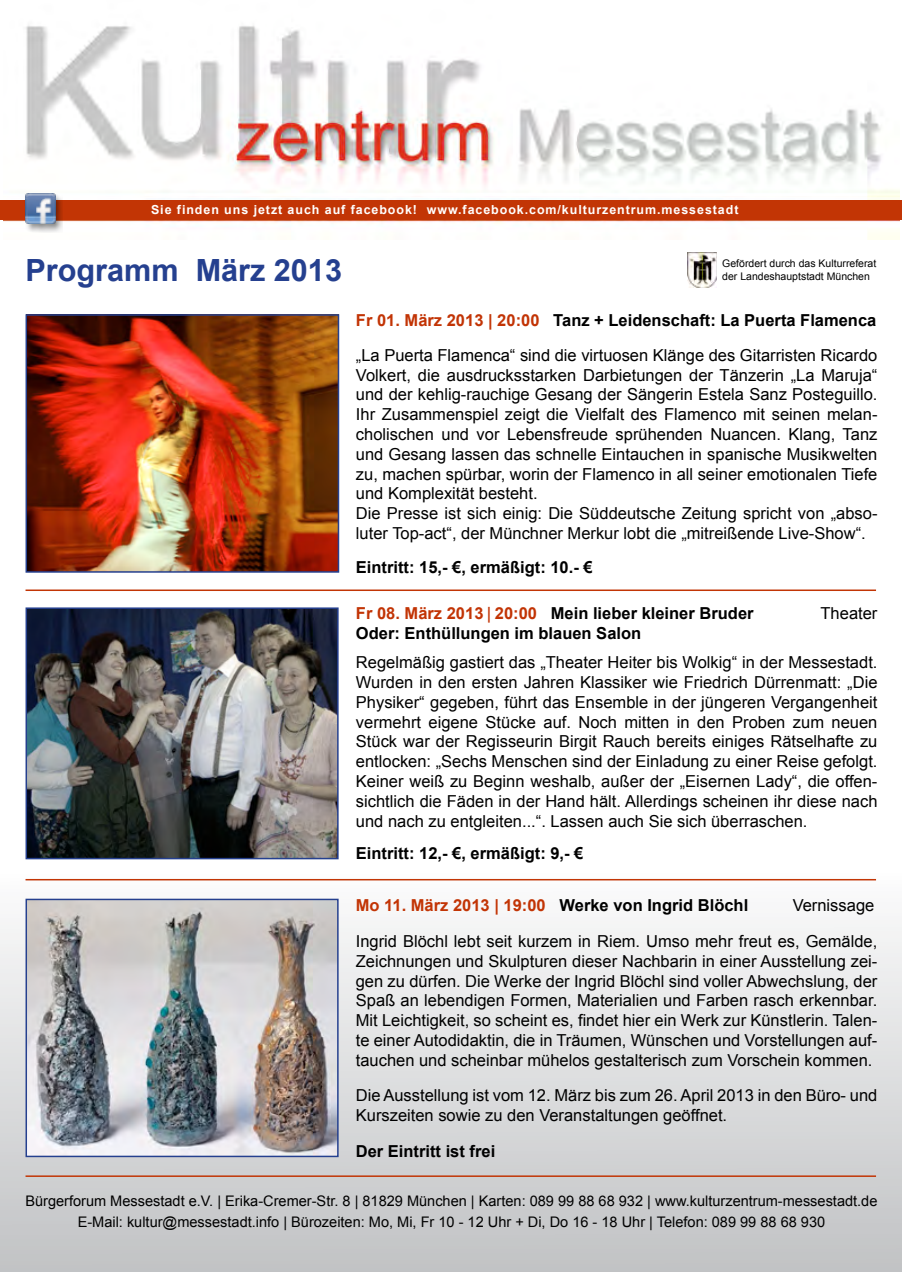
<style>
.page{position:relative;width:902px;height:1272px;background:#fff}
.page>*{position:absolute;margin:0;border:0;box-sizing:border-box;transform-origin:0 0}
.t1{font:700 30.6px "Arial";color:#25408f}
.t2{font:16.5px/19.8px "Arial";color:#000}
.t3{font:700 16.5px "Arial";color:#000}
.t4{font:14.55px/21px "Arial";color:#000;text-align:center}
.t5{font:700 12.45px "Arial";letter-spacing:.075em;color:#fff}
.t6{font:10.5px/12.6px "Arial";color:#000}
.s1{font-weight:700;color:#c23405}
.s2{font-weight:700}
.s3{color:#c23405}
.s4{font-family:"Arial Narrow";color:#c23405}
</style>
<div class="page">
<img style="left:3px;top:25px;width:896px;height:214px">
<div style="left:0;top:661px;width:901px;height:610px;background:linear-gradient(to bottom,#fff,#c7c8ca)"></div>
<div style="left:0;top:200px;width:901px;height:20px;background:#c23505"></div>
<img style="left:687px;top:252px;width:29px;height:35px">
<hr style="left:26px;top:879px;width:849px;height:1px;background:#c23505">
<hr style="left:26px;top:1175px;width:849px;height:1px;background:#c23505">
<hr style="left:26px;top:589px;width:849px;height:2px;background:#c23505">
<img style="left:29px;top:317px;width:307px;height:252px">
<div style="left:26px;top:314px;width:313px;height:258px;border:2px solid #25408f"></div>
<img style="left:29px;top:901px;width:306px;height:253px">
<div style="left:26px;top:898px;width:312px;height:259px;border:2px solid #25408f"></div>
<img style="left:29px;top:610px;width:306px;height:246px">
<div style="left:26px;top:607px;width:312px;height:252px;border:2px solid #25408f"></div>
<div style="left:25px;top:194px;width:38px;height:39px;background:#000;opacity:.42"></div>
<img style="left:26px;top:193px;width:30px;height:30px">
<p class="t5" style="left:151px;top:202px;width:589px">Sie finden uns jetzt auch auf facebook! www.facebook.com/kulturzentrum.messestadt</p>
<h1 class="t1" style="left:26px;top:250px;width:318px">Programm März 2013</h1>
<p class="t6" style="left:722px;top:257px;width:156px">Gefördert durch das Kulturreferat der Landeshauptstadt München</p>
<p class="t2" style="left:356px;top:303px;width:523px;line-height:34.8px"><span class="s1">Fr 01. März 2013 | 20:00</span> <span class="s2">Tanz + Leidenschaft: La Puerta Flamenca </span>„La Puerta Flamenca“ sind die virtuosen Klänge des Gitarristen Ricardo</p>
<p class="t2" style="left:356px;top:365px;width:523px">Volkert, die ausdrucksstarken Darbietungen der Tänzerin „La Maruja“ und der kehlig-rauchige Gesang der Sängerin Estela Sanz Posteguillo.<br>Ihr Zusammenspiel zeigt die Vielfalt des Flamenco mit seinen melan&shy;cholischen und vor Lebensfreude sprühenden Nuancen. Klang, Tanz und Gesang lassen das schnelle Eintauchen in spanische Musikwelten zu, machen spürbar, worin der Flamenco in all seiner emotionalen Tiefe und Komplexität besteht.<br>Die Presse ist sich einig: Die Süddeutsche Zeitung spricht von „abso&shy;luter Top-act“, der Münchner Merkur lobt die „mitreißende Live-Show“.</p>
<p class="t3" style="left:356px;top:556px;width:238px">Eintritt: 15,- €, ermäßigt: 10.- €</p>
<p class="t3" style="left:356px;top:602px;width:399px"><span class="s3">Fr 08. März 2013</span> <span class="s4">|</span> <span class="s3">20:00</span> Mein lieber kleiner Bruder</p>
<p class="t2" style="left:820px;top:604px;width:58px">Theater</p>
<p class="t3" style="left:356px;top:622px;width:287px">Oder: Enthüllungen im blauen Salon</p>
<p class="t2" style="left:356px;top:652px;width:523px;text-align:justify">Regelmäßig gastiert das „Theater Heiter bis Wolkig“ in der Messestadt.<br>Wurden in den ersten Jahren Klassiker wie Friedrich Dürrenmatt: „Die Physiker“ gegeben, führt das Ensemble in der jüngeren Vergangenheit vermehrt eigene Stücke auf. Noch mitten in den Proben zum neuen Stück war der Regisseurin Birgit Rauch bereits einiges Rätselhafte zu entlocken: „Sechs Menschen sind der Einladung zu einer Reise gefolgt.<br>Keiner weiß zu Beginn weshalb, außer der „Eisernen Lady“, die offen&shy;sichtlich die Fäden in der Hand hält. Allerdings scheinen ihr diese nach und nach zu entgleiten...“. Lassen auch Sie sich überraschen.</p>
<p class="t3" style="left:356px;top:842px;width:229px">Eintritt: 12,- €, ermäßigt: 9,- €</p>
<p class="t3" style="left:356px;top:894px;width:394px"><span class="s3">Mo 11. März 2013 | 19:00</span> Werke von Ingrid Blöchl</p>
<p class="t2" style="left:356px;top:886px;width:523px;line-height:36.3px;text-align:right">Vernissage<br>Ingrid Blöchl lebt seit kurzem in Riem. Umso mehr freut es, Gemälde,</p>
<p class="t2" style="left:356px;top:951px;width:523px;text-align:justify">Zeichnungen und Skulpturen dieser Nachbarin in einer Ausstellung zei&shy;gen zu dürfen. Die Werke der Ingrid Blöchl sind voller Abwechslung, der Spaß an lebendigen Formen, Materialien und Farben rasch erkennbar.<br>Mit Leichtigkeit, so scheint es, findet hier ein Werk zur Künstlerin. Talen&shy;te einer Autodidaktin, die in Träumen, Wünschen und Vorstellungen auf&shy;tauchen und scheinbar mühelos gestalterisch zum Vorschein kommen.</p>
<p class="t2" style="left:356px;top:1085px;width:523px">Die Ausstellung ist vom 12. März bis zum 26. April 2013 in den Büro- und<br>Kurszeiten sowie zu den Veranstaltungen geöffnet.</p>
<p class="t3" style="left:356px;top:1140px;width:141px">Der Eintritt ist frei</p>
<p class="t4" style="left:25px;top:1190px;width:853px">Bürgerforum Messestadt e.V. | Erika-Cremer-Str. 8 | 81829 München | Karten: 089 99 88 68 932 | www.kulturzentrum-messestadt.de<br>E-Mail: kultur@messestadt.info | Bürozeiten: Mo, Mi, Fr 10 - 12 Uhr + Di, Do 16 - 18 Uhr | Telefon: 089 99 88 68 930</p>
</div>
